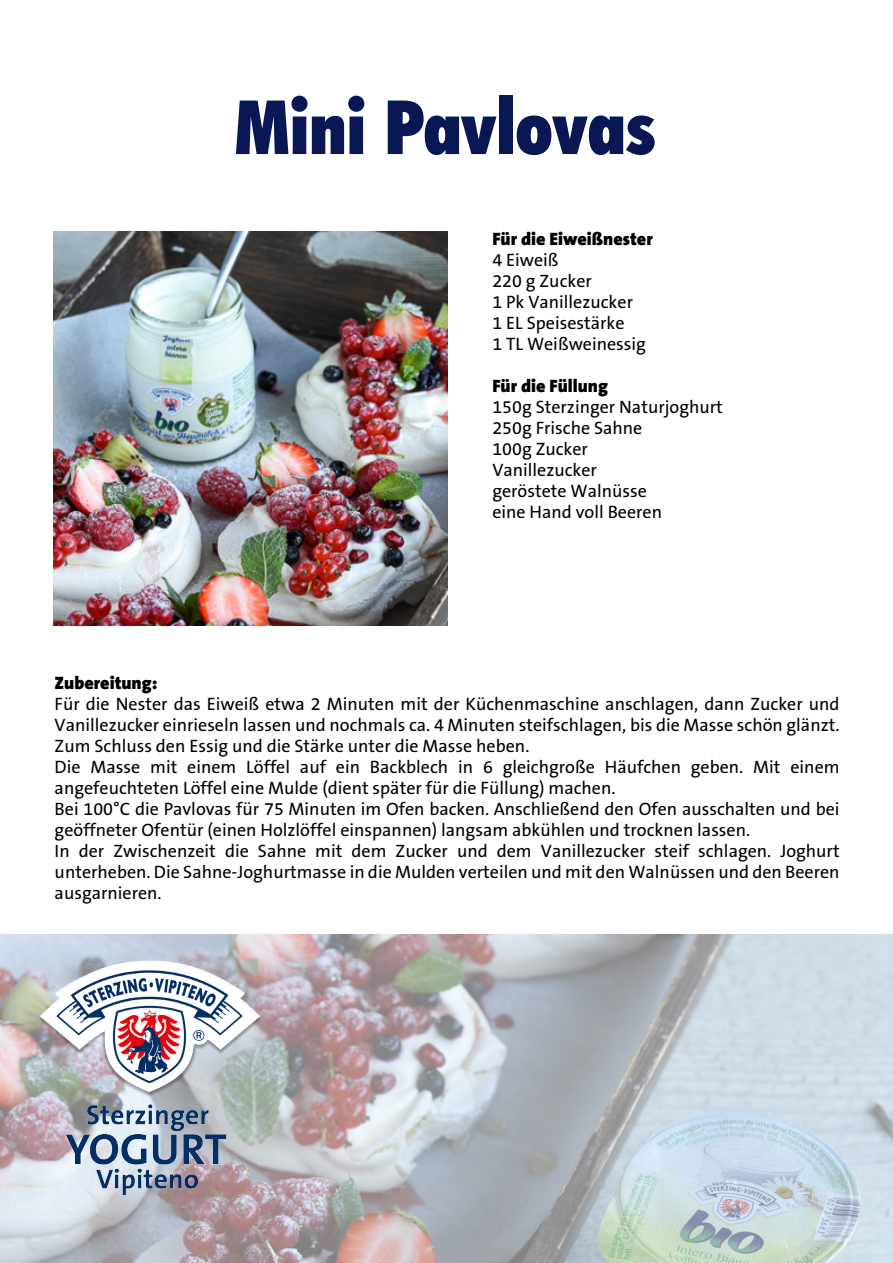
<style>
.page{position:relative;width:893px;height:1263px;background:#fff}
.page>*{position:absolute;margin:0;border:0;box-sizing:border-box;transform-origin:0 0}
.t1{font:900 condensed 75px "Futura BT";color:#091855}
.t2{font:18px/21px "The Sans B5 Plain";color:#000;text-align:justify}
.t3{font:900 18px "The Sans B9";color:#000}
</style>
<div class="page">
<img style="left:53px;top:232px;width:394px;height:393px">
<img style="left:0;top:934px;width:893px;height:329px">
<img style="left:10px;top:934px;width:279px;height:266px">
<p class="t1" style="left:235px;top:82px;width:423px">Mini Pavlovas</p>
<p class="t3" style="left:492px;top:229px;width:162px">Für die Eiweißnester</p>
<p class="t2" style="left:492px;top:250px;width:68px">4 Eiweiß</p>
<p class="t2" style="left:492px;top:271px;width:101px">220 g Zucker</p>
<p class="t2" style="left:492px;top:292px;width:142px">1 Pk Vanillezucker</p>
<p class="t2" style="left:492px;top:313px;width:134px">1 EL Speisestärke</p>
<p class="t2" style="left:492px;top:334px;width:155px">1 TL Weißweinessig</p>
<p class="t3" style="left:492px;top:376px;width:117px">Für die Füllung</p>
<p class="t2" style="left:492px;top:397px;width:232px">150g Sterzinger Naturjoghurt</p>
<p class="t2" style="left:492px;top:418px;width:152px">250g Frische Sahne</p>
<p class="t2" style="left:492px;top:439px;width:97px">100g Zucker</p>
<p class="t2" style="left:492px;top:460px;width:106px">Vanillezucker</p>
<p class="t2" style="left:492px;top:481px;width:156px">geröstete Walnüsse</p>
<p class="t2" style="left:492px;top:502px;width:171px">eine Hand voll Beeren</p>
<p class="t3" style="left:55px;top:673px;width:104px">Zubereitung:</p>
<p class="t2" style="left:55px;top:694px;width:786px">Für die Nester das Eiweiß etwa 2 Minuten mit der Küchenmaschine anschlagen, dann Zucker und Vanillezucker einrieseln lassen und nochmals ca. 4 Minuten steifschlagen, bis die Masse schön glänzt.<br>Zum Schluss den Essig und die Stärke unter die Masse heben.</p>
<p class="t2" style="left:55px;top:757px;width:786px">Die Masse mit einem Löffel auf ein Backblech in 6 gleichgroße Häufchen geben. Mit einem angefeuchteten Löffel eine Mulde (dient später für die Füllung) machen.</p>
<p class="t2" style="left:55px;top:799px;width:786px">Bei 100°C die Pavlovas für 75 Minuten im Ofen backen. Anschließend den Ofen ausschalten und bei geöffneter Ofentür (einen Holzlöffel einspannen) langsam abkühlen und trocknen lassen.</p>
<p class="t2" style="left:55px;top:841px;width:786px">In der Zwischenzeit die Sahne mit dem Zucker und dem Vanillezucker steif schlagen. Joghurt unterheben. Die Sahne-Joghurtmasse in die Mulden verteilen und mit den Walnüssen und den Beeren ausgarnieren.</p>
</div>
